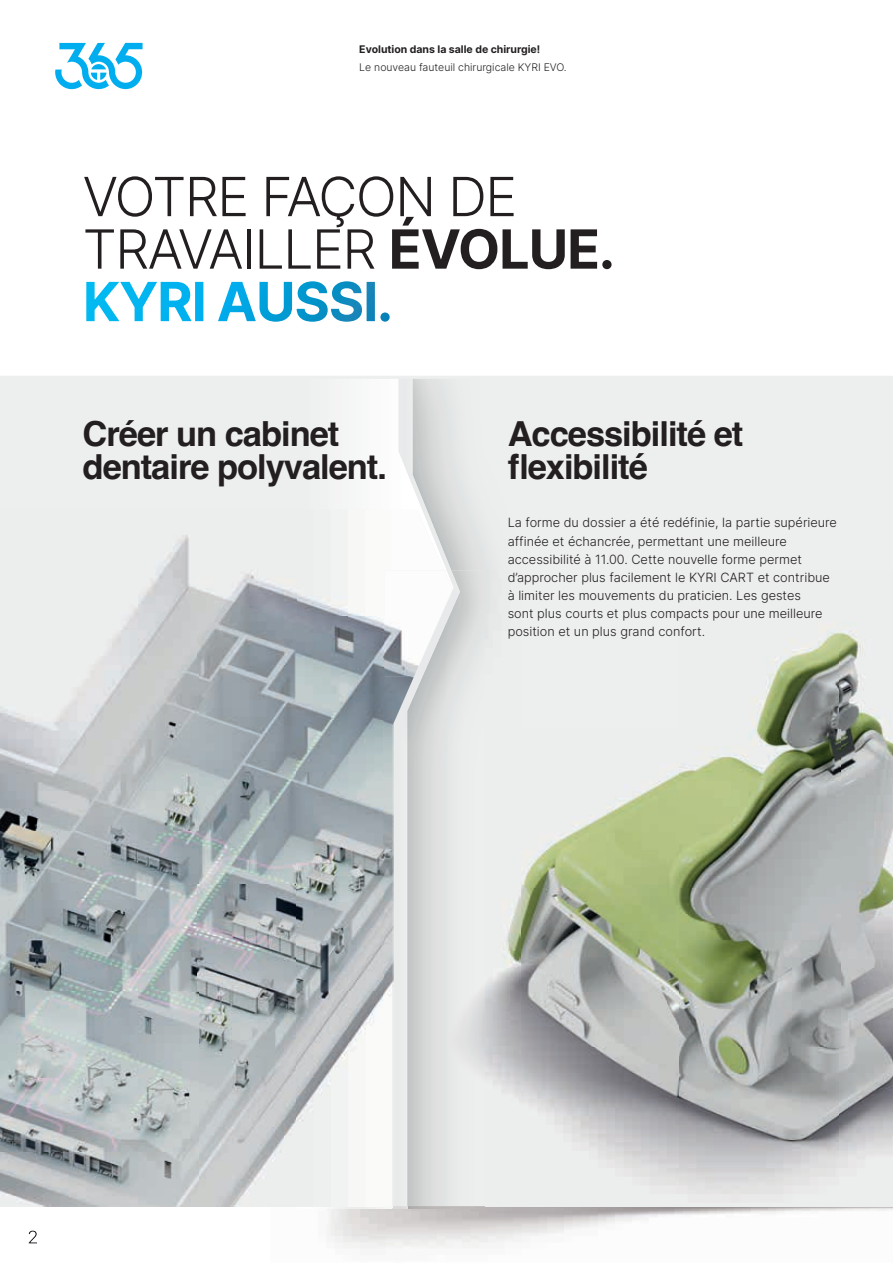
<style>
.page{position:relative;width:893px;height:1263px;background:#fff}
.page>*{position:absolute;margin:0;border:0;box-sizing:border-box;transform-origin:0 0}
.t1{font:300 54px/52.5px "Inter";letter-spacing:-.03em;color:#231f20}
.t2{font:700 34.5px/33px "Helvetica";letter-spacing:-.03em;color:#231f20}
.t3{font:300 12.75px/18px "Inter";color:#231f20}
.t4{font:300 10.5px "Inter";color:#231f20}
.t5{font:10.5px "Inter";color:#231f20}
.s1{font-weight:400}
.s2{font-weight:400;color:#fff}
</style>
<div class="page">
<div style="left:0;top:376px;width:893px;height:194px;background:#edefee"></div>
<svg style="left:55px;top:43px;width:88px;height:46px"></svg>
<svg style="left:29px;top:1230px;width:8px;height:13px"></svg>
<img style="left:520px;top:570px;width:373px;height:637px">
<img style="left:451px;top:379px;width:69px;height:191px">
<img style="left:485px;top:570px;width:35px;height:639px">
<img style="left:407px;top:1206px;width:78px;height:3px">
<img style="left:447px;top:379px;width:4px;height:191px">
<img style="left:454px;top:570px;width:6px;height:99px">
<div style="left:414px;top:694px;width:12px;height:512px;background:#cfd1d1"></div>
<svg style="left:297px;top:379px;width:150px;height:191px"></svg>
<svg style="left:384px;top:1206px;width:23px;height:3px"></svg>
<img style="left:414px;top:570px;width:40px;height:124px">
<img style="left:0;top:510px;width:297px;height:696px">
<img style="left:297px;top:510px;width:147px;height:107px">
<img style="left:297px;top:617px;width:87px;height:589px">
<img style="left:384px;top:570px;width:68px;height:106px">
<img style="left:384px;top:676px;width:30px;height:530px">
<p class="t5" style="left:359px;top:42px;width:182px">Evolution dans la salle de chirurgie!</p>
<p class="t4" style="left:359px;top:59px;width:209px">Le nouveau fauteuil chirurgicale KYRI EVO.</p>
<h1 class="t1" style="left:83px;top:169px;width:534px">VOTRE FAÇON DE<br>TRAVAILLER <span class="s1">ÉVOLUE.<br></span><span class="s2">KYRI AUSSI.</span></h1>
<h2 class="t2" style="left:83px;top:421px;width:306px">Créer un cabinet dentaire polyvalent.</h2>
<h2 class="t2" style="left:508px;top:421px;width:237px">Accessibilité et flexibilité</h2>
<p class="t3" style="left:508px;top:514px;width:331px">La forme du dossier a été redéfinie, la partie supérieure affinée et échancrée, permettant une meilleure accessibilité à 11.00. Cette nouvelle forme permet d’approcher plus facilement le KYRI CART et contribue à limiter les mouvements du praticien. Les gestes<br>sont plus courts et plus compacts pour une meilleure position et un plus grand confort.</p>
</div>
